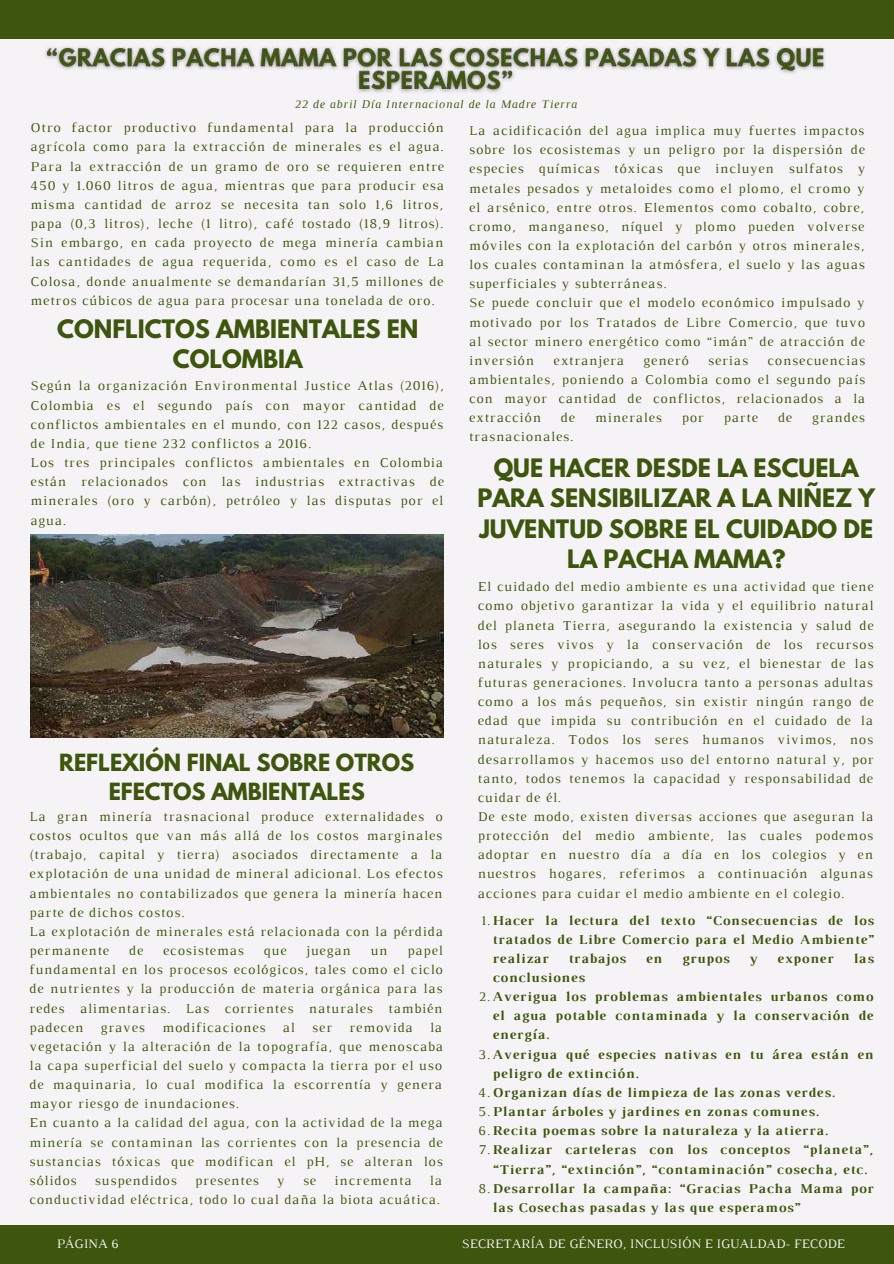
<style>
.page{position:relative;width:894px;height:1264px;background:#fff}
.page>*{position:absolute;margin:0;border:0;box-sizing:border-box;transform-origin:0 0}
.t1{font:700 22.5px/30.5px "League Spartan";color:#3d550c;text-align:center}
.t2{font:700 21px/28.3px "League Spartan";color:#3d550c;text-align:center}
.t3{font:13.8px/19.2px "Luthier";letter-spacing:.07em;color:#3d550c}
.t4{font:700 13.8px/19.2px "Luthier";letter-spacing:.07em;color:#3d550c;text-align:justify}
.t5{font:13.2px "Luthier";color:#f5f3f5}
.t6{font:italic 11.85px "Luthier";letter-spacing:.07em;color:#3d550c}
.s1{font-weight:400}
</style>
<div class="page">
<div style="left:0;top:0;width:893px;height:1263px;background:#f5f3f5"></div>
<div style="left:0;top:1224px;width:893px;height:39px;background:#3d550c"></div>
<div style="left:0;top:0;width:893px;height:39px;background:#3d550c"></div>
<img style="left:31px;top:534px;width:412px;height:204px">
<img style="left:45px;top:46px;width:780px;height:47px">
<p class="t6" style="left:294px;top:100px;width:283px">22 de abril Día Internacional de la Madre Tierra</p>
<p class="t3" style="left:31px;top:119px;width:415px;text-align:justify">Otro factor productivo fundamental para la producción agrícola como para la extracción de minerales es el agua.<br>Para la extracción de un gramo de oro se requieren entre 450 y 1.060 litros de agua, mientras que para producir esa misma cantidad de arroz se necesita tan solo 1,6 litros, papa (0,3 litros), leche (1 litro), café tostado (18,9 litros).<br>Sin embargo, en cada proyecto de mega minería cambian las cantidades de agua requerida, como es el caso de La Colosa, donde anualmente se demandarían 31,5 millones de metros cúbicos de agua para procesar una tonelada de oro.</p>
<h1 class="t1" style="left:57px;top:316px;width:363px">CONFLICTOS AMBIENTALES EN<br>COLOMBIA</h1>
<p class="t3" style="left:31px;top:377px;width:415px">Según la organización Environmental Justice Atlas (2016), Colombia es el segundo país con mayor cantidad de conflictos ambientales en el mundo, con 122 casos, después de India, que tiene 232 conflictos a 2016.<br>Los tres principales conflictos ambientales en Colombia están relacionados con las industrias extractivas de minerales (oro y carbón), petróleo y las disputas por el agua.</p>
<h2 class="t2" style="left:59px;top:751px;width:357px">REFLEXIÓN FINAL SOBRE OTROS<br>EFECTOS AMBIENTALES</h2>
<p class="t3" style="left:29px;top:808px;width:414px">La gran minería trasnacional produce externalidades o costos ocultos que van más allá de los costos marginales (trabajo, capital y tierra) asociados directamente a la explotación de una unidad de mineral adicional. Los efectos ambientales no contabilizados que genera la minería hacen parte de dichos costos.<br>La explotación de minerales está relacionada con la pérdida permanente</p>
<p class="t3" style="left:29px;top:942px;width:414px;text-align:justify;text-indent:378px">papel fundamental en los procesos ecológicos, tales como el ciclo de nutrientes y la producción de materia orgánica para las redes alimentarias. Las corrientes naturales también padecen</p>
<p class="t3" style="left:129px;top:942px;width:16px">de</p>
<p class="t3" style="left:163px;top:942px;width:82px">ecosistemas</p>
<p class="t3" style="left:264px;top:942px;width:24px">que</p>
<p class="t3" style="left:306px;top:942px;width:46px">juegan</p>
<p class="t3" style="left:370px;top:942px;width:18px">un</p>
<p class="t3" style="left:101px;top:1018px;width:46px">graves</p>
<p class="t3" style="left:162px;top:1018px;width:105px">modificaciones</p>
<p class="t3" style="left:283px;top:1018px;width:13px">al</p>
<p class="t3" style="left:312px;top:1018px;width:21px">ser</p>
<p class="t3" style="left:349px;top:1018px;width:65px">removida</p>
<p class="t3" style="left:29px;top:1018px;width:415px;text-indent:400px">la vegetación y la alteración de la topografía, que menoscaba la capa superficial del suelo y compacta la tierra por el uso de maquinaria, lo cual modifica la escorrentía y genera mayor riesgo de inundaciones.<br>En cuanto a la calidad del agua, con la actividad de la mega minería se contaminan las corrientes con la presencia de sustancias tóxicas que modifican el pH, se alteran los sólidos</p>
<p class="t3" style="left:29px;top:1171px;width:414px;text-align:right">la<br>conductividad eléctrica, todo lo cual daña la biota acuática.</p>
<p class="t3" style="left:95px;top:1171px;width:83px">suspendidos</p>
<p class="t3" style="left:195px;top:1171px;width:65px">presentes</p>
<p class="t3" style="left:277px;top:1171px;width:9px">y</p>
<p class="t3" style="left:303px;top:1171px;width:15px">se</p>
<p class="t3" style="left:334px;top:1171px;width:78px">incrementa</p>
<p class="t5" style="left:57px;top:1239px;width:64px">PÁGINA 6</p>
<p class="t3" style="left:469px;top:122px;width:397px">La acidificación del agua implica muy fuertes impactos sobre los ecosistemas y un peligro por la dispersión de especies químicas tóxicas que incluyen sulfatos y metales pesados y metaloides como el plomo, el cromo y el arsénico, entre otros. Elementos como cobalto, cobre, cromo, manganeso, níquel y plomo pueden volverse móviles con la explotación del carbón y otros minerales, los cuales contaminan la atmósfera, el suelo y las aguas superficiales y subterráneas.<br>Se puede concluir que el modelo económico impulsado y motivado por los Tratados de Libre Comercio, que tuvo al sector minero energético como “imán” de atracción de inversión</p>
<p class="t3" style="left:553px;top:352px;width:72px">extranjera</p>
<p class="t3" style="left:643px;top:352px;width:46px">generó</p>
<p class="t3" style="left:708px;top:352px;width:41px">serias</p>
<p class="t3" style="left:469px;top:352px;width:397px;text-align:justify;text-indent:298px">consecuencias ambientales, poniendo a Colombia como el segundo país con mayor cantidad de conflictos, relacionados a la extracción</p>
<p class="t3" style="left:560px;top:409px;width:16px">de</p>
<p class="t3" style="left:595px;top:409px;width:68px">minerales</p>
<p class="t3" style="left:681px;top:409px;width:23px">por</p>
<p class="t3" style="left:723px;top:409px;width:36px">parte</p>
<p class="t3" style="left:777px;top:409px;width:16px">de</p>
<p class="t3" style="left:811px;top:409px;width:54px">grandes</p>
<p class="t3" style="left:469px;top:428px;width:106px">trasnacionales.</p>
<h1 class="t1" style="left:477px;top:455px;width:399px">QUE HACER DESDE LA ESCUELA<br>PARA SENSIBILIZAR A LA NIÑEZ Y<br>JUVENTUD SOBRE EL CUIDADO DE<br>LA PACHA MAMA?</h1>
<p class="t3" style="left:477px;top:578px;width:397px">El cuidado del medio ambiente es una actividad que tiene como objetivo garantizar la vida y el equilibrio natural del planeta Tierra, asegurando la existencia y salud de los seres vivos y la conservación de los recursos naturales y propiciando, a su vez, el bienestar de las futuras generaciones. Involucra tanto a personas adultas como a los más pequeños, sin existir ningún rango de edad que impida su contribución en el cuidado de la naturaleza. Todos los seres humanos vivimos, nos desarrollamos y hacemos uso del entorno natural y, por tanto, todos tenemos la capacidad y responsabilidad de cuidar de él.<br>De este modo, existen diversas acciones que aseguran la protección del medio ambiente, las cuales podemos adoptar en nuestro día a día en los colegios y en nuestros hogares, referimos a continuación algunas acciones para cuidar el medio ambiente en el colegio.</p>
<p class="t4" style="left:492px;top:911px;width:382px;text-indent:-11px"><span class="s1">1.</span>Hacer la lectura del texto “Consecuencias de los tratados de Libre Comercio para el Medio Ambiente” realizar</p>
<p class="t4" style="left:568px;top:949px;width:59px">trabajos</p>
<p class="t4" style="left:645px;top:949px;width:18px">en</p>
<p class="t4" style="left:682px;top:949px;width:49px">grupos</p>
<p class="t4" style="left:749px;top:949px;width:9px">y</p>
<p class="t4" style="left:777px;top:949px;width:57px">exponer</p>
<p class="t4" style="left:853px;top:949px;width:21px">las</p>
<p class="t4" style="left:492px;top:969px;width:93px">conclusiones</p>
<p class="t4" style="left:479px;top:988px;width:395px"><span class="s1">2.</span>Averigua los problemas ambientales urbanos como</p>
<p class="t4" style="left:492px;top:1007px;width:382px">el agua potable contaminada y la conservación de</p>
<p class="t4" style="left:492px;top:1026px;width:58px">energía.</p>
<p class="t4" style="left:478px;top:1045px;width:396px"><span class="s1">3.</span>Averigua qué especies nativas en tu área están en</p>
<p class="t4" style="left:492px;top:1064px;width:148px">peligro de extinción.</p>
<p class="t4" style="left:478px;top:1083px;width:358px"><span class="s1">4.</span>Organizan días de limpieza de las zonas verdes.</p>
<p class="t4" style="left:478px;top:1102px;width:342px"><span class="s1">5.</span>Plantar árboles y jardines en zonas comunes.</p>
<p class="t4" style="left:478px;top:1122px;width:351px"><span class="s1">6.</span>Recita poemas sobre la naturaleza y la atierra.</p>
<p class="t4" style="left:478px;top:1141px;width:395px"><span class="s1">7.</span>Realizar carteleras con los conceptos “planeta”,</p>
<p class="t4" style="left:492px;top:1160px;width:376px">“Tierra”, “extinción”, “contaminación” cosecha, etc.</p>
<p class="t4" style="left:478px;top:1179px;width:396px"><span class="s1">8.</span>Desarrollar la campaña: “Gracias Pacha Mama por</p>
<p class="t4" style="left:492px;top:1198px;width:308px">las Cosechas pasadas y las que esperamos”</p>
<p class="t5" style="left:461px;top:1238px;width:384px">SECRETARÍA DE GÉNERO, INCLUSIÓN E IGUALDAD- FECODE</p>
</div>
